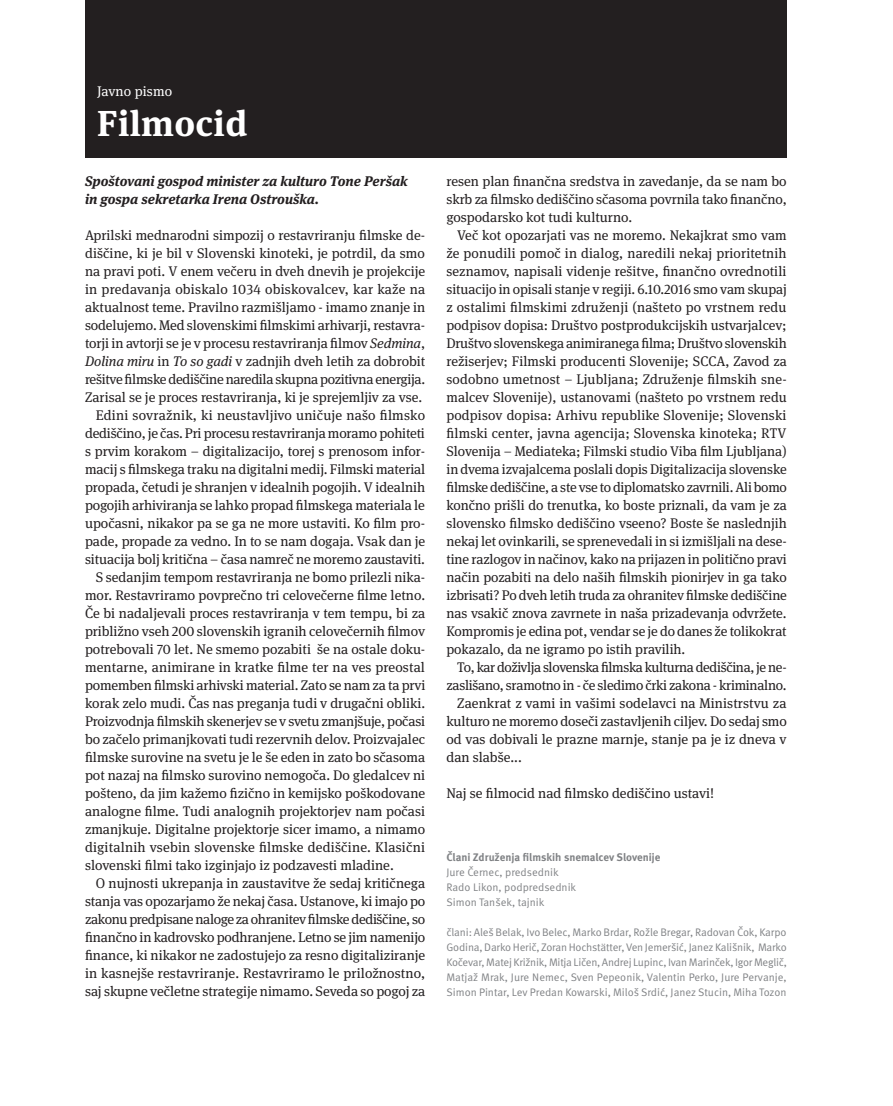
<style>
.page{position:relative;width:893px;height:1106px;background:#fff}
.page>*{position:absolute;margin:0;border:0;box-sizing:border-box;transform-origin:0 0}
.t1{font:700 36px "Meta Serif Pro";letter-spacing:.01em;color:#fff}
.Body_zamik{font:13.95px/18px "Meta Serif Pro";letter-spacing:-.01em;color:#231f20;text-align:justify}
.Body{font:13.95px/18px "Meta Serif Pro";color:#231f20;text-align:justify}
.Body-2{font:italic 700 13.95px "Meta Serif Pro";color:#231f20}
.t2{font:13.95px "Meta Serif Pro";letter-spacing:.01em;color:#fff}
.t3{font:10.95px/15px "Meta Pro";color:#808285;text-align:justify}
.t4{font:700 10.95px "Meta Pro";color:#808285}
.s1{font-style:italic}
</style>
<div class="page">
<div style="left:85px;top:0;width:702px;height:157px;background:#231f20"></div>
<p class="t2" style="left:97px;top:81px;width:77px">Javno pismo</p>
<p class="t1" style="left:97px;top:95px;width:152px">Filmocid</p>
<p class="Body-2" style="left:85px;top:170px;width:324px">Spoštovani gospod minister za kulturo Tone Peršak</p>
<p class="Body-2" style="left:85px;top:188px;width:235px">in gospa sekretarka Irena Ostrouška.</p>
<p class="Body" style="left:85px;top:225px;width:342px">Aprilski mednarodni simpozij o restavriranju filmske de&shy;diščine, ki je bil v Slovenski kinoteki, je potrdil, da smo na pravi poti. V enem večeru in dveh dnevih je projekcije in predavanja obiskalo 1034 obiskovalcev, kar kaže na aktualnost teme. Pravilno razmišljamo - imamo znanje in sodelujemo. Med slovenskimi filmskimi arhivarji, restavra&shy;torji in avtorji se je v procesu restavriranja filmov <span class="s1">Sedmina</span>, <span class="s1">Dolina miru</span> in <span class="s1">To so gadi</span> v zadnjih dveh letih za dobrobit rešitve filmske dediščine naredila skupna pozitivna energija.<br>Zarisal se je proces restavriranja, ki je sprejemljiv za vse.</p>
<p class="Body_zamik" style="left:85px;top:405px;width:342px;text-indent:11px">Edini sovražnik, ki neustavljivo uničuje našo filmsko dediščino, je čas. Pri procesu restavriranja moramo pohiteti s prvim korakom – digitalizacijo, torej s prenosom infor&shy;macij s filmskega traku na digitalni medij. Filmski material propada, četudi je shranjen v idealnih pogojih. V idealnih pogojih arhiviranja se lahko propad filmskega materiala le upočasni, nikakor pa se ga ne more ustaviti. Ko film pro&shy;pade, propade za vedno. In to se nam dogaja. Vsak dan je situacija bolj kritična – časa namreč ne moremo zaustaviti.</p>
<p class="Body_zamik" style="left:85px;top:567px;width:342px;text-indent:11px">S sedanjim tempom restavriranja ne bomo prilezli nika&shy;mor. Restavriramo povprečno tri celovečerne filme letno.<br>Če bi nadaljevali proces restavriranja v tem tempu, bi za približno vseh 200 slovenskih igranih celovečernih filmov potrebovali 70 let. Ne smemo pozabiti še na ostale doku&shy;mentarne, animirane in kratke filme ter na ves preostal pomemben filmski arhivski material. Zato se nam za ta prvi korak zelo mudi. Čas nas preganja tudi v drugačni obliki.<br>Proizvodnja filmskih skenerjev se v svetu zmanjšuje, počasi bo začelo primanjkovati tudi rezervnih delov. Proizvajalec filmske surovine na svetu je le še eden in zato bo sčasoma pot nazaj na filmsko surovino nemogoča. Do gledalcev ni pošteno, da jim kažemo fizično in kemijsko poškodovane analogne filme. Tudi analognih projektorjev nam počasi zmanjkuje. Digitalne projektorje sicer imamo, a nimamo digitalnih vsebin slovenske filmske dediščine. Klasični slovenski filmi tako izginjajo iz podzavesti mladine.</p>
<p class="Body_zamik" style="left:85px;top:873px;width:342px;text-indent:11px">O nujnosti ukrepanja in zaustavitve že sedaj kritičnega stanja vas opozarjamo že nekaj časa. Ustanove, ki imajo po zakonu predpisane naloge za ohranitev filmske dediščine, so finančno in kadrovsko podhranjene. Letno se jim namenijo finance, ki nikakor ne zadostujejo za resno digitaliziranje in kasnejše restavriranje. Restavriramo le priložnostno, saj skupne večletne strategije nimamo. Seveda so pogoj za</p>
<p class="Body_zamik" style="left:446px;top:171px;width:342px">resen plan finančna sredstva in zavedanje, da se nam bo skrb za filmsko dediščino sčasoma povrnila tako finančno, gospodarsko kot tudi kulturno.</p>
<p class="Body_zamik" style="left:446px;top:225px;width:342px;text-indent:11px">Več kot opozarjati vas ne moremo. Nekajkrat smo vam že ponudili pomoč in dialog, naredili nekaj prioritetnih seznamov, napisali videnje rešitve, finančno ovrednotili situacijo in opisali stanje v regiji. 6.10.2016 smo vam skupaj z ostalimi filmskimi združenji (našteto po vrstnem redu podpisov dopisa: Društvo postprodukcijskih ustvarjalcev; Društvo slovenskega animiranega filma; Društvo slovenskih režiserjev; Filmski producenti Slovenije; SCCA, Zavod za sodobno umetnost – Ljubljana; Združenje filmskih sne&shy;malcev Slovenije), ustanovami (našteto po vrstnem redu podpisov dopisa: Arhivu republike Slovenije; Slovenski filmski center, javna agencija; Slovenska kinoteka; RTV Slovenija – Mediateka; Filmski studio Viba film Ljubljana) in dvema izvajalcema poslali dopis Digitalizacija slovenske filmske dediščine, a ste vse to diplomatsko zavrnili. Ali bomo končno prišli do trenutka, ko boste priznali, da vam je za slovensko filmsko dediščino vseeno? Boste še naslednjih nekaj let ovinkarili, se sprenevedali in si izmišljali na dese&shy;tine razlogov in načinov, kako na prijazen in politično pravi način pozabiti na delo naših filmskih pionirjev in ga tako izbrisati? Po dveh letih truda za ohranitev filmske dediščine nas vsakič znova zavrnete in naša prizadevanja odvržete.<br>Kompromis je edina pot, vendar se je do danes že tolikokrat pokazalo, da ne igramo po istih pravilih.</p>
<p class="Body_zamik" style="left:446px;top:657px;width:342px;text-align:right">To, kar doživlja slovenska filmska kulturna dediščina, je ne&shy;zaslišano, sramotno in - če sledimo črki zakona - kriminalno.</p>
<p class="Body_zamik" style="left:446px;top:693px;width:342px;text-indent:11px">Zaenkrat z vami in vašimi sodelavci na Ministrstvu za kulturo ne moremo doseči zastavljenih ciljev. Do sedaj smo od vas dobivali le prazne marnje, stanje pa je iz dneva v dan slabše...</p>
<p class="Body_zamik" style="left:446px;top:783px;width:269px">Naj se filmocid nad filmsko dediščino ustavi!</p>
<p class="t4" style="left:446px;top:850px;width:215px">Člani Združenja filmskih snemalcev Slovenije</p>
<p class="t3" style="left:446px;top:864px;width:114px">Jure Černec, predsednik</p>
<p class="t3" style="left:446px;top:879px;width:131px">Rado Likon, podpredsednik</p>
<p class="t3" style="left:446px;top:894px;width:100px">Simon Tanšek, tajnik</p>
<p class="t3" style="left:446px;top:924px;width:342px">člani: Aleš Belak, Ivo Belec, Marko Brdar, Rožle Bregar, Radovan Čok, Karpo Godina, Darko Herič, Zoran Hochstätter, Ven Jemeršić, Janez Kališnik, Marko Kočevar, Matej Križnik, Mitja Ličen, Andrej Lupinc, Ivan Marinček, Igor Meglič, Matjaž Mrak, Jure Nemec, Sven Pepeonik, Valentin Perko, Jure Pervanje, Simon Pintar, Lev Predan Kowarski, Miloš Srdić, Janez Stucin, Miha Tozon</p>
</div>
